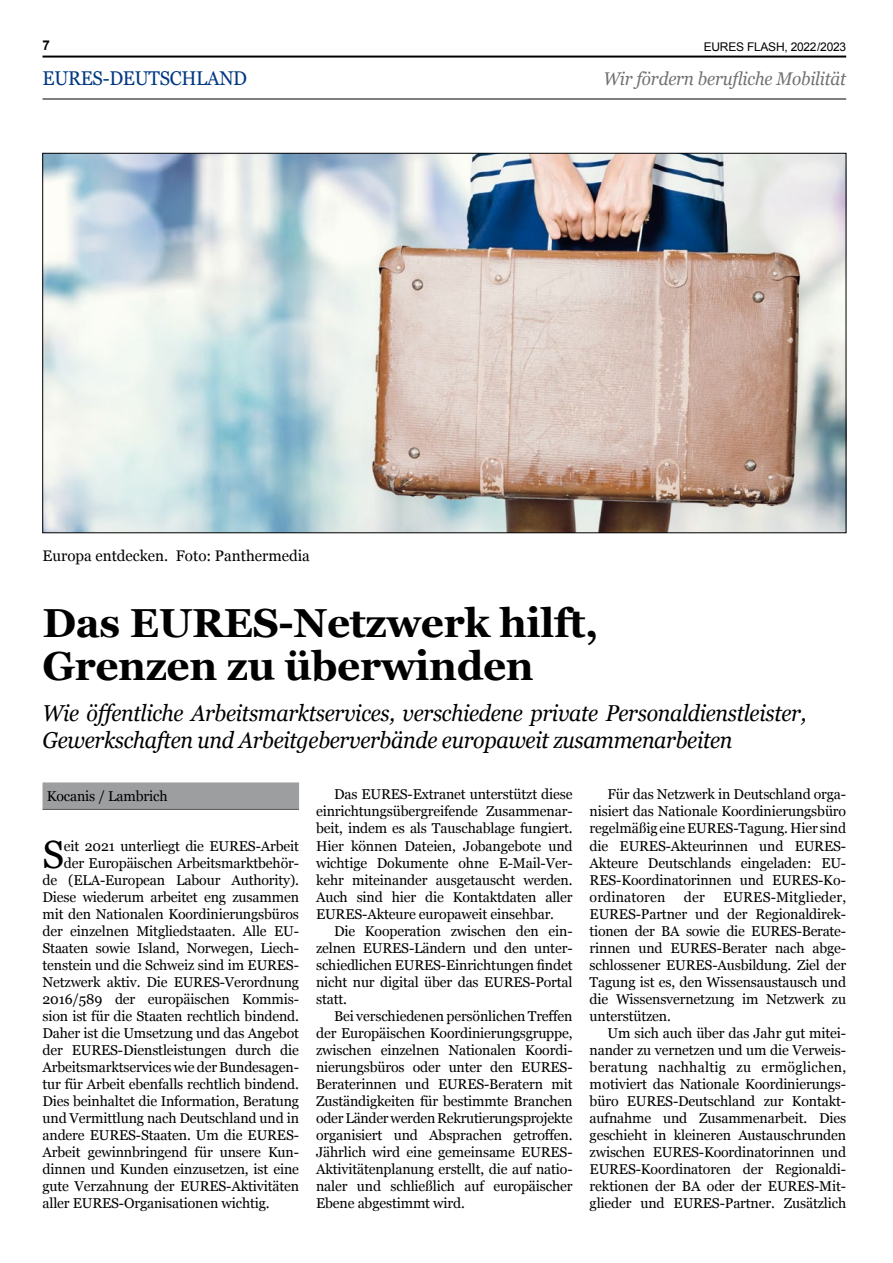
<style>
.page{position:relative;width:893px;height:1263px;background:#fff}
.page>*{position:absolute;margin:0;border:0;box-sizing:border-box;transform-origin:0 0}
.t1{font:700 40.5px/43.5px "Georgia";letter-spacing:-.01em;color:#000}
._1st_Paragraph{font:39.3px "Georgia";color:#000}
.Teaser{font:italic 22.95px/27px "Georgia";letter-spacing:-.015em;color:#000;scale:.93 1}
.t2{font:19.95px "Georgia";letter-spacing:-.015em;color:#003882;scale:.93 1}
.t3{font:italic 18.3px "Georgia";letter-spacing:-.01em;color:#707172;scale:.93 1}
.t4{font:15.3px "Georgia";color:#000}
.P_eingerückt{font:14.25px/17px "Georgia";letter-spacing:-.01em;color:#000;text-align:justify}
._1st_Paragraph-2{font:14.25px "Georgia";letter-spacing:-.01em;color:#000}
.Siganture{font:14.25px "Georgia";letter-spacing:-.01em;color:#000}
.t5{font:700 13.5px "Arial";color:#000}
.t6{font:12px "Arial";letter-spacing:-.02em;color:#000}
</style>
<div class="page">
<div style="left:43px;top:782px;width:256px;height:27px;background:#9c9e9f"></div>
<hr style="left:43px;top:809px;width:256px;height:1px;background:#58585a">
<img style="left:45px;top:155px;width:799px;height:376px">
<hr style="left:43px;top:56px;width:803px;height:2px;background:#000">
<hr style="left:43px;top:99px;width:803px;height:1px;background:#000">
<p class="t5" style="left:43px;top:37px;width:9px">7</p>
<p class="t6" style="left:704px;top:39px;width:144px">EURES FLASH, 2022/2023</p>
<h3 class="t2" style="left:43px;top:64px;width:221px">EURES-DEUTSCHLAND</h3>
<p class="t3" style="left:603px;top:65px;width:263px">Wir fördern berufliche Mobilität</p>
<p class="t4" style="left:43px;top:545px;width:269px">Europa entdecken. Foto: Panthermedia</p>
<h1 class="t1" style="left:43px;top:599px;width:557px">Das EURES-Netzwerk hilft,<br>Grenzen zu überwinden</h1>
<p class="Teaser" style="left:43px;top:699px;width:823px">Wie öffentliche Arbeitsmarktservices, verschiedene private Personaldienstleister,<br>Gewerkschaften und Arbeitgeberverbände europaweit zusammenarbeiten</p>
<p class="Siganture" style="left:47px;top:786px;width:122px">Kocanis / Lambrich</p>
<p class="_1st_Paragraph" style="left:43px;top:825px;width:23px">S</p>
<p class="_1st_Paragraph-2" style="left:64px;top:835px;width:237px">eit 2021 unterliegt die EURES-Arbeit</p>
<p class="_1st_Paragraph-2" style="left:64px;top:852px;width:237px">der Europäischen Arbeitsmarktbehör-</p>
<p class="_1st_Paragraph-2" style="left:43px;top:869px;width:258px">de (ELA-European Labour Authority).</p>
<p class="_1st_Paragraph-2" style="left:43px;top:886px;width:258px">Diese wiederum arbeitet eng zusammen</p>
<p class="_1st_Paragraph-2" style="left:43px;top:903px;width:258px">mit den Nationalen Koordinierungsbüros</p>
<p class="_1st_Paragraph-2" style="left:43px;top:920px;width:258px">der einzelnen Mitgliedstaaten. Alle EU-</p>
<p class="_1st_Paragraph-2" style="left:43px;top:937px;width:258px">Staaten sowie Island, Norwegen, Liech-</p>
<p class="_1st_Paragraph-2" style="left:43px;top:954px;width:258px">tenstein und die Schweiz sind im EURES-</p>
<p class="_1st_Paragraph-2" style="left:43px;top:971px;width:258px">Netzwerk aktiv. Die EURES-Verordnung</p>
<p class="_1st_Paragraph-2" style="left:43px;top:988px;width:258px">2016/589 der europäischen Kommis-</p>
<p class="_1st_Paragraph-2" style="left:43px;top:1005px;width:258px">sion ist für die Staaten rechtlich bindend.</p>
<p class="_1st_Paragraph-2" style="left:43px;top:1022px;width:258px">Daher ist die Umsetzung und das Angebot</p>
<p class="_1st_Paragraph-2" style="left:43px;top:1039px;width:258px">der EURES-Dienstleistungen durch die</p>
<p class="_1st_Paragraph-2" style="left:43px;top:1056px;width:258px">Arbeitsmarktservices wie der Bundesagen-</p>
<p class="_1st_Paragraph-2" style="left:43px;top:1073px;width:258px">tur für Arbeit ebenfalls rechtlich bindend.</p>
<p class="_1st_Paragraph-2" style="left:43px;top:1090px;width:258px">Dies beinhaltet die Information, Beratung</p>
<p class="_1st_Paragraph-2" style="left:43px;top:1107px;width:258px">und Vermittlung nach Deutschland und in</p>
<p class="_1st_Paragraph-2" style="left:43px;top:1124px;width:258px">andere EURES-Staaten. Um die EURES-</p>
<p class="_1st_Paragraph-2" style="left:43px;top:1141px;width:258px">Arbeit gewinnbringend für unsere Kun-</p>
<p class="_1st_Paragraph-2" style="left:43px;top:1158px;width:258px">dinnen und Kunden einzusetzen, ist eine</p>
<p class="_1st_Paragraph-2" style="left:43px;top:1175px;width:258px">gute Verzahnung der EURES-Aktivitäten</p>
<p class="_1st_Paragraph-2" style="left:43px;top:1192px;width:229px">aller EURES-Organisationen wichtig.</p>
<p class="P_eingerückt" style="left:316px;top:785px;width:258px;text-indent:18px">Das EURES-Extranet unterstützt diese einrichtungsübergreifende Zusammenar&shy;beit, indem es als Tauschablage fungiert.<br>Hier können Dateien, Jobangebote und wichtige Dokumente ohne E-Mail-Ver&shy;kehr miteinander ausgetauscht werden.<br>Auch sind hier die Kontaktdaten aller EURES-Akteure europaweit einsehbar.</p>
<p class="P_eingerückt" style="left:316px;top:921px;width:258px;text-indent:18px">Die Kooperation zwischen den ein&shy;zelnen EURES-Ländern und den unter&shy;schiedlichen EURES-Einrichtungen findet nicht nur digital über das EURES-Portal statt.</p>
<p class="P_eingerückt" style="left:316px;top:1006px;width:258px;text-indent:18px">Bei verschiedenen persönlichen Treffen der Europäischen Koordinierungsgruppe, zwischen einzelnen Nationalen Koordi&shy;nierungsbüros oder unter den EURES-Beraterinnen und EURES-Beratern mit Zuständigkeiten für bestimmte Branchen oder Länder werden Rekrutierungsprojekte organisiert und Absprachen getroffen.<br>Jährlich wird eine gemeinsame EURES-Aktivitätenplanung erstellt, die auf natio&shy;naler und schließlich auf europäischer Ebene abgestimmt wird.</p>
<p class="P_eingerückt" style="left:590px;top:785px;width:258px;text-indent:18px">Für das Netzwerk in Deutschland orga&shy;nisiert das Nationale Koordinierungsbüro regelmäßig eine EURES-Tagung. Hier sind die EURES-Akteurinnen und EURES-Akteure Deutschlands eingeladen: EU-RES-Koordinatorinnen und EURES-Ko&shy;ordinatoren</p>
<p class="P_eingerückt" style="left:590px;top:887px;width:258px;text-indent:133px">EURES-Mitglieder, EURES-Partner und der Regionaldirek&shy;tionen der BA sowie die EURES-Berate&shy;rinnen und EURES-Berater nach abge&shy;schlossener EURES-Ausbildung. Ziel der Tagung ist es, den Wissensaustausch und die Wissensvernetzung im Netzwerk zu unterstützen.</p>
<p class="P_eingerückt" style="left:590px;top:1024px;width:258px;text-indent:18px">Um sich auch über das Jahr gut mitei&shy;nander zu vernetzen und um die Verweis&shy;beratung nachhaltig zu ermöglichen, motiviert das Nationale Koordinierungs&shy;büro EURES-Deutschland zur Kontakt&shy;aufnahme und Zusammenarbeit. Dies geschieht in kleineren Austauschrunden zwischen EURES-Koordinatorinnen und EURES-Koordinatoren der Regionaldi&shy;rektionen der BA oder der EURES-Mit&shy;glieder und EURES-Partner. Zusätzlich</p>
<p class="P_eingerückt" style="left:684px;top:887px;width:22px">der</p>
</div>
